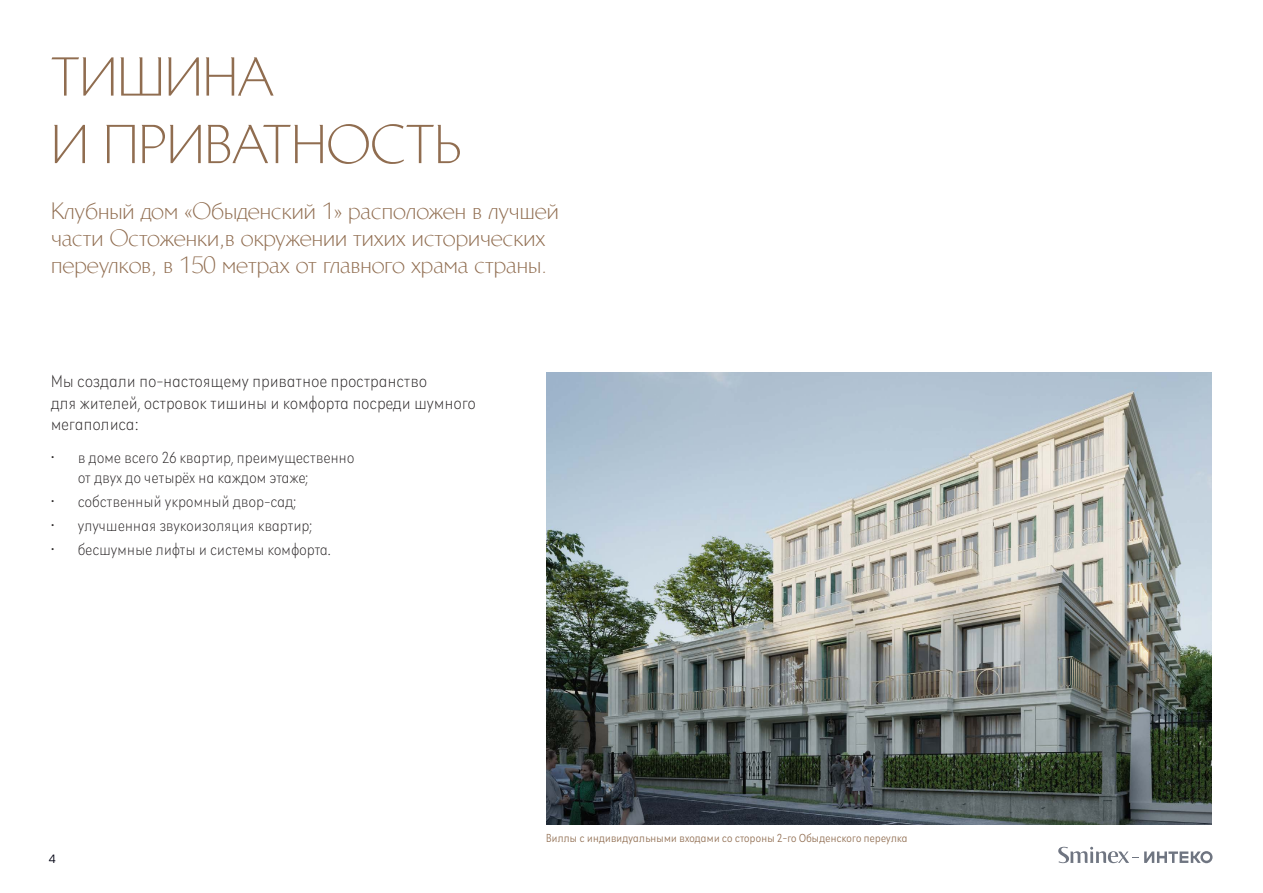
<style>
.page{position:relative;width:1263px;height:893px;background:#fff}
.page>*{position:absolute;margin:0;border:0;box-sizing:border-box;transform-origin:0 0}
.t1{font:300 52.5px/67.5px "Brewery No 2 W06";color:#906d50}
.t2{font:300 22.5px/27px "Brewery No 2 W06";color:#906d50}
.t3{font:200 condensed 18px/21.6px "Galatea";letter-spacing:.025em;color:#231f20}
.t4{font:200 condensed 16.5px/19.8px "Galatea";letter-spacing:.025em;color:#231f20}
.t5{font:300 condensed 12px "Galatea";letter-spacing:.025em;color:#906d50}
.t6{font:12px "TT Norms";color:#000212}
</style>
<div class="page">
<svg style="left:1058px;top:847px;width:154px;height:16px"></svg>
<img style="left:546px;top:372px;width:666px;height:453px">
<p class="t1" style="left:51px;top:43px;width:413px">ТИШИНА<br>И ПРИВАТНОСТЬ</p>
<p class="t2" style="left:51px;top:198px;width:509px">Клубный дом «Обыденский 1» расположен в лучшей части Остоженки,в окружении тихих исторических переулков, в 150 метрах от главного храма страны.</p>
<p class="t3" style="left:51px;top:369px;width:426px">Мы создали по-настоящему приватное пространство<br>для жителей, островок тишины и комфорта посреди шумного мегаполиса:</p>
<p class="t4" style="left:78px;top:447px;width:278px;text-indent:-27px">• в доме всего 26 квартир, преимущественно от двух до четырёх на каждом этаже;</p>
<p class="t4" style="left:51px;top:491px;width:246px">• собственный укромный двор-сад;</p>
<p class="t4" style="left:51px;top:515px;width:262px">• улучшенная звукоизоляция квартир;</p>
<p class="t4" style="left:51px;top:539px;width:281px">• бесшумные лифты и системы комфорта.</p>
<p class="t6" style="left:49px;top:852px;width:9px">4</p>
<p class="t5" style="left:546px;top:830px;width:363px">Виллы с индивидуальными входами со стороны 2-го Обыденского переулка</p>
</div>
